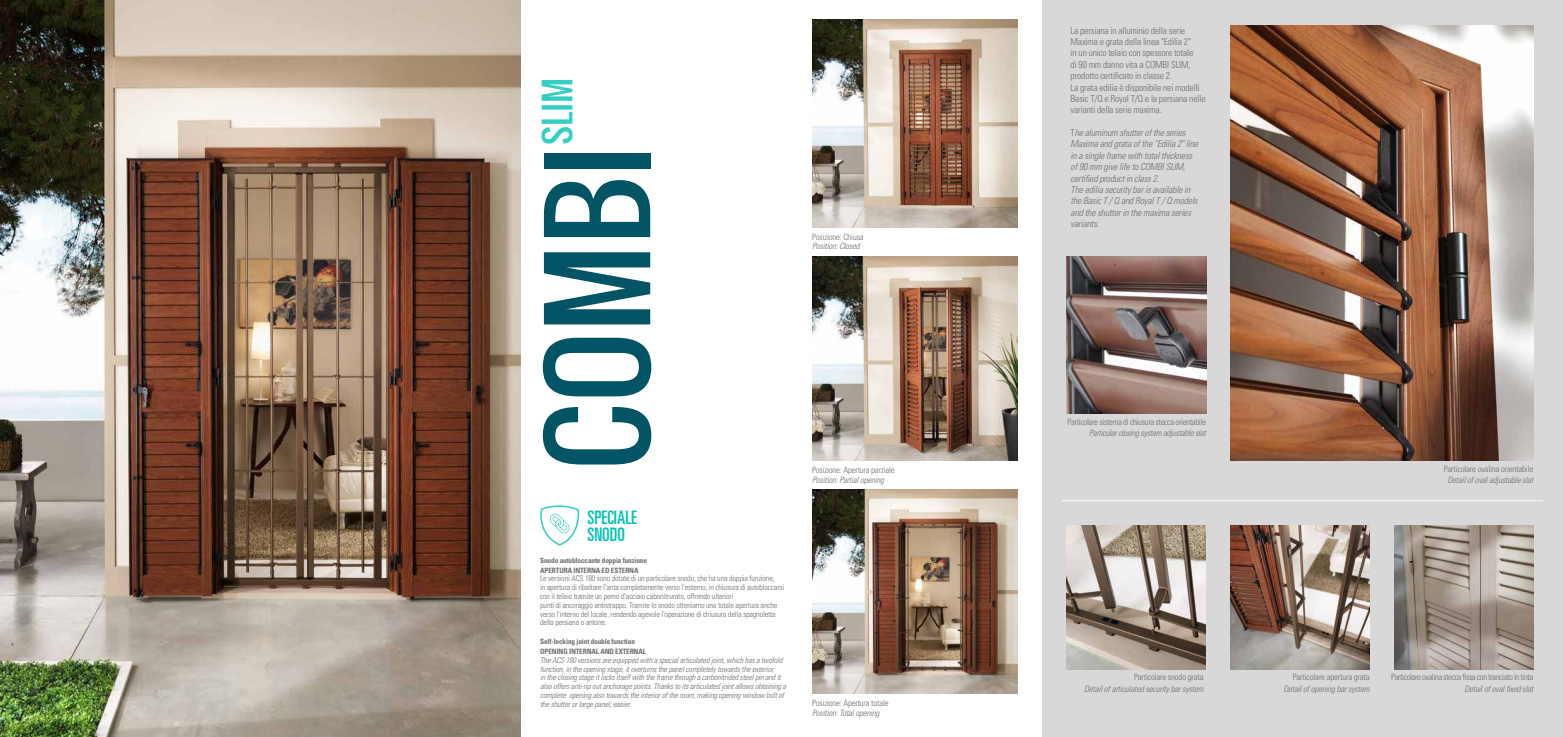
<style>
.page{position:relative;width:1563px;height:737px;background:#fff}
.page>*{position:absolute;margin:0;border:0;box-sizing:border-box;transform-origin:0 0}
.t1{font:121.54px "Oswald";color:#035464}
.t2{font:35px "Oswald";color:#00c4b3}
.t3{font:ultra-condensed 18.55px/16.7px "Univers LT Std";color:#00c4b3}
.t4{font:italic 300 condensed 9.62px/11.4px "Univers LT Std";letter-spacing:-.02em;color:#706f6f}
.t5{font:300 condensed 9.62px/11.4px "Univers LT Std";letter-spacing:-.02em;color:#706f6f}
.t6{font:italic 300 condensed 8.75px "Univers LT Std";letter-spacing:-.02em;color:#706f6f}
.t7{font:300 condensed 8.75px "Univers LT Std";letter-spacing:-.04em;color:#706f6f}
.t8{font:300 condensed 8.75px "Univers LT Std";letter-spacing:-.02em;color:#706f6f}
.t9{font:300 condensed 8.66px "Univers LT Std";letter-spacing:-.02em;color:#706f6f}
.t10{font:italic 300 condensed 8.66px "Univers LT Std";letter-spacing:-.02em;color:#706f6f}
.t11{font:italic 300 condensed 8.05px/8.8px "Univers LT Std";letter-spacing:-.02em;color:#706f6f}
.t12{font:300 condensed 8.05px/8.8px "Univers LT Std";letter-spacing:-.02em;color:#706f6f}
.t13{font:700 condensed 7.35px/9.5px "Univers LT Std";letter-spacing:-.02em;color:#706f6f}
.s1{font-style:normal}
</style>
<div class="page">
<img style="left:812px;top:489px;width:205px;height:204px">
<img style="left:812px;top:257px;width:205px;height:204px">
<img style="left:0;top:0;width:521px;height:737px">
<div style="left:1042px;top:0;width:521px;height:737px;background:#d8d8d8"></div>
<img style="left:1067px;top:525px;width:139px;height:144px">
<img style="left:1067px;top:257px;width:139px;height:156px">
<img style="left:1230px;top:525px;width:139px;height:144px">
<img style="left:1394px;top:525px;width:139px;height:144px">
<hr style="left:1062px;top:500px;width:481px;height:1px;background:#fff">
<img style="left:1230px;top:25px;width:303px;height:436px">
<img style="left:812px;top:19px;width:205px;height:209px">
<svg style="left:540px;top:505px;width:40px;height:41px"></svg>
<h2 class="t2" style="left:531px;top:145px;width:69px;rotate:-90deg">SLIM</h2>
<h1 class="t1" style="left:506px;top:470px;width:327px;rotate:-90deg">COMBI</h1>
<h3 class="t3" style="left:587px;top:509px;width:51px">SPECIALE<br>SNODO</h3>
<p class="t13" style="left:540px;top:556px;width:108px">Snodo autobloccante doppia funzione<br>APERTURA INTERNA ED ESTERNA</p>
<p class="t12" style="left:540px;top:574px;width:245px">Le versioni ACS 180 sono dotate di un particolare snodo, che ha una doppia funzione,<br>in apertura di ribaltare l’anta completamente verso l’esterno, in chiusura di autobloccarsi con il telaio tramite un perno d'acciaio cabonitrurato, offrendo ulteriori<br>punti di ancoraggio antistrappo. Tramite lo snodo otteniamo una totale apertura anche verso l'interno del locale, rendendo agevole l'operazione di chiusura della spagnoletta della persiana o antone.</p>
<p class="t13" style="left:540px;top:637px;width:107px">Self-locking joint double function<br>OPENING INTERNAL AND EXTERNAL</p>
<p class="t11" style="left:540px;top:655px;width:247px">The ACS 180 versions are equipped with a special articulated joint, which has a twofold function, in the opening stage, it overturns the panel completely towards the exterior,<br>in the closing stage it locks itself with the frame through a carbonitrided steel pin and it also offers anti-rip out anchorage points. Thanks to its articulated joint allows obtaining a complete opening also towards the interior of the room, making opening window bolt of the shutter or large panel, easier.</p>
<p class="t9" style="left:812px;top:231px;width:53px">Posizione: Chiusa</p>
<p class="t10" style="left:812px;top:241px;width:49px">Position: Closed</p>
<p class="t9" style="left:812px;top:465px;width:84px">Posizione: Apertura parziale</p>
<p class="t10" style="left:812px;top:474px;width:73px">Position: Partial opening</p>
<p class="t9" style="left:812px;top:698px;width:78px">Posizione: Apertura totale</p>
<p class="t10" style="left:812px;top:707px;width:69px">Position: Total opening</p>
<p class="t5" style="left:1070px;top:25px;width:136px">La persiana in alluminio della serie Maxima e grata della linea "Edilia 2"<br>in un unico telaio con spessore totale<br>di 90 mm danno vita a COMBI SLIM, prodotto certificato in classe 2.<br>La grata edilia è disponibile nei modelli Basic T/Q e Royal T/Q e la persiana nelle varianti della serie maxima.</p>
<p class="t4" style="left:1070px;top:127px;width:129px"><span class="s1">T</span>he aluminum shutter of the series<br>Maxima and grata of the "Edilia 2" line in a single frame with total thickness of 90 mm give life to COMBI SLIM, certified product in class 2.<br>The edilia security bar is available in the Basic T / Q and Royal T / Q models and the shutter in the maxima series variants.</p>
<p class="t7" style="left:1067px;top:416px;width:140px">Particolare sistema di chiusura stecca orientabile</p>
<p class="t6" style="left:1089px;top:428px;width:118px">Particular closing system adjustable slat</p>
<p class="t8" style="left:1134px;top:672px;width:71px">Particolare snodo grata</p>
<p class="t6" style="left:1084px;top:683px;width:121px">Detail of articulated security bar system</p>
<p class="t8" style="left:1443px;top:464px;width:91px">Particolare ovalina orientabile</p>
<p class="t6" style="left:1447px;top:475px;width:87px">Detail of oval adjustable slat</p>
<p class="t8" style="left:1293px;top:672px;width:78px">Particolare apertura grata</p>
<p class="t6" style="left:1283px;top:683px;width:88px">Detail of opening bar system</p>
<p class="t7" style="left:1391px;top:672px;width:144px">Particolare ovalina stecca fissa con tranciato in tinta</p>
<p class="t6" style="left:1464px;top:683px;width:70px">Detail of oval fixed slat</p>
</div>
